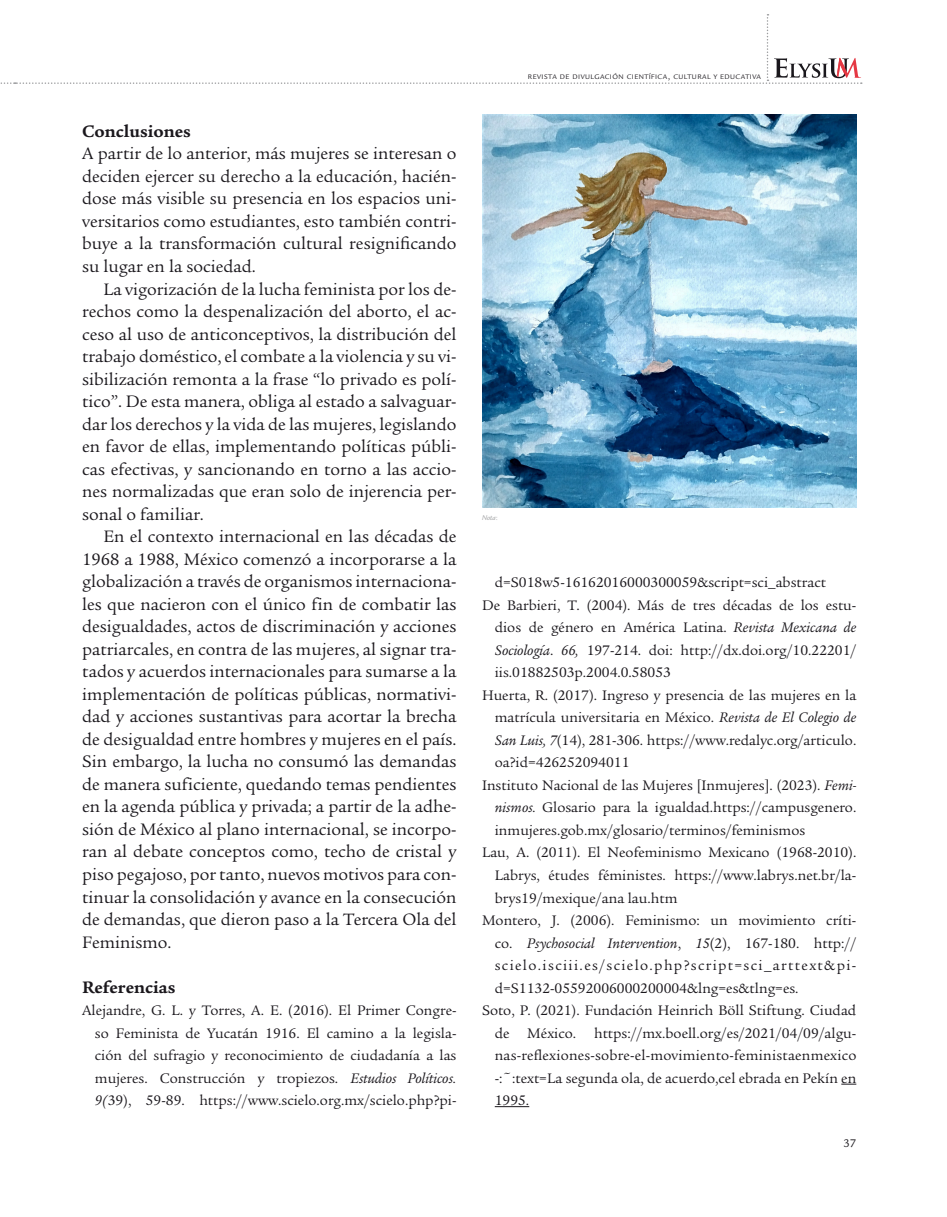
<style>
.page{position:relative;width:947px;height:1217px;background:#fff}
.page>*{position:absolute;margin:0;border:0;box-sizing:border-box;transform-origin:0 0}
.texto{font:18px/22.5px "Legacy Serif Std";color:#1a171c;text-align:justify}
.texto_s_s{font:18px/22.5px "Legacy Serif Std";color:#1a171c;text-align:justify}
.subtitulo{font:700 18px "Legacy Serif Std";color:#1a171c}
.bibliografia{font:15px/22.5px "Legacy Serif Std";color:#1a171c;text-align:justify}
.t1{font:12px "Legacy Sans Std";color:#1a171c}
.t2{font:italic 7.5px "Legacy Sans Std";color:#9d9ea0}
.t3{font:7.2px "Legacy Sans Std Book SC800";letter-spacing:.06em;color:#1a171c}
.s1{font-style:italic}
.s2{font-size:9px}
.s3{font-style:normal}
</style>
<div class="page">
<svg style="left:0;top:14px;width:861px;height:70px"></svg>
<svg style="left:841px;top:1083px;width:14px;height:1px"></svg>
<hr style="left:494px;top:1105px;width:35px;height:1px;background:#1a171c">
<img style="left:482px;top:114px;width:373px;height:393px">
<p class="subtitulo" style="left:82px;top:121px;width:110px">Conclusiones</p>
<p class="texto_s_s" style="left:82px;top:143px;width:375px">A partir de lo anterior, más mujeres se interesan o deciden ejercer su derecho a la educación, hacién&shy;dose más visible su presencia en los espacios uni&shy;versitarios como estudiantes, esto también contri&shy;buye a la transformación cultural resignificando su lugar en la sociedad.</p>
<p class="texto" style="left:82px;top:278px;width:376px;text-indent:21px">La vigorización de la lucha feminista por los de&shy;rechos como la despenalización del aborto, el ac&shy;ceso al uso de anticonceptivos, la distribución del trabajo doméstico, el combate a la violencia y su vi&shy;sibilización remonta a la frase “lo privado es polí&shy;tico”. De esta manera, obliga al estado a salvaguar&shy;dar los derechos y la vida de las mujeres, legislando en favor de ellas, implementando políticas públi&shy;cas efectivas, y sancionando en torno a las accio&shy;nes normalizadas que eran solo de injerencia per&shy;sonal o familiar.</p>
<p class="texto" style="left:82px;top:525px;width:376px;text-indent:21px">En el contexto internacional en las décadas de 1968 a 1988, México comenzó a incorporarse a la globalización a través de organismos internaciona&shy;les que nacieron con el único fin de combatir las desigualdades, actos de discriminación y acciones patriarcales, en contra de las mujeres, al signar tra&shy;tados y acuerdos internacionales para sumarse a la implementación de políticas públicas, normativi&shy;dad y acciones sustantivas para acortar la brecha de desigualdad entre hombres y mujeres en el país.<br>Sin embargo, la lucha no consumó las demandas de manera suficiente, quedando temas pendientes en la agenda pública y privada; a partir de la adhe&shy;sión de México al plano internacional, se incorpo&shy;ran al debate conceptos como, techo de cristal y piso pegajoso, por tanto, nuevos motivos para con&shy;tinuar la consolidación y avance en la consecución de demandas, que dieron paso a la Tercera Ola del Feminismo.</p>
<p class="subtitulo" style="left:82px;top:976px;width:95px">Referencias</p>
<p class="bibliografia" style="left:95px;top:998px;width:363px;text-indent:-13px">Alejandre, G. L. y Torres, A. E. (2016). El Primer Congre&shy;so Feminista de Yucatán 1916. El camino a la legisla&shy;ción del sufragio y reconocimiento de ciudadanía a las mujeres. Construcción y tropiezos. <span class="s1">Estudios Políticos.<br>9(</span>39), 59-89. https://www.scielo.org.mx/scielo.php?pi-</p>
<p class="t3" style="left:527px;top:72px;width:234px">REVISTA DE DIVULGACIÓN CIENTÍFICA<span class="s2">,</span> CULTURAL Y EDUCATIVA</p>
<p class="t2" style="left:482px;top:513px;width:17px">Nota<span class="s3">:</span></p>
<p class="bibliografia" style="left:494px;top:571px;width:332px">d=S018w5-16162016000300059&amp;script=sci_abstract</p>
<p class="bibliografia" style="left:494px;top:593px;width:363px;text-indent:-13px">De Barbieri, T. (2004). Más de tres décadas de los estu&shy;dios de género en América Latina. <span class="s1">Revista Mexicana de Sociología</span>. <span class="s1">66,</span> 197-214. doi: http://dx.doi.org/10.22201/ iis.01882503p.2004.0.58053</p>
<p class="bibliografia" style="left:494px;top:683px;width:363px;text-indent:-13px">Huerta, R. (2017). Ingreso y presencia de las mujeres en la matrícula universitaria en México. <span class="s1">Revista de El Colegio de San Luis, 7</span>(14), 281-306. https://www.redalyc.org/articulo. oa?id=426252094011</p>
<p class="bibliografia" style="left:494px;top:773px;width:363px;text-indent:-13px">Instituto Nacional de las Mujeres [Inmujeres]. (2023). <span class="s1">Femi&shy;nismos.</span> Glosario para la igualdad.https://campusgenero. inmujeres.gob.mx/glosario/terminos/feminismos</p>
<p class="bibliografia" style="left:494px;top:841px;width:363px;text-indent:-13px">Lau, A. (2011). El Neofeminismo Mexicano (1968-2010).<br>Labrys, études féministes. https://www.labrys.net.br/la&shy;brys19/mexique/ana lau.htm</p>
<p class="bibliografia" style="left:494px;top:908px;width:363px;text-indent:-13px">Montero, J. (2006). Feminismo: un movimiento críti&shy;co. <span class="s1">Psychosocial Intervention</span>, <span class="s1">15</span>(2), 167-180. http:// scielo.isciii.es/scielo.php?script=sci_arttext&amp;pi&shy;d=S1132-05592006000200004&amp;lng=es&amp;tlng=es.</p>
<p class="bibliografia" style="left:494px;top:998px;width:363px;text-indent:-13px">Soto, P. (2021). Fundación Heinrich Böll Stiftung. Ciudad de México. https://mx.boell.org/es/2021/04/09/algu&shy;nas-reflexiones-sobre-el-movimiento-feministaenmexico -:~:text=La segunda ola, de acuerdo,cel ebrada en Pekín en 1995.</p>
<p class="t1" style="left:843px;top:1136px;width:14px">37</p>
</div>
